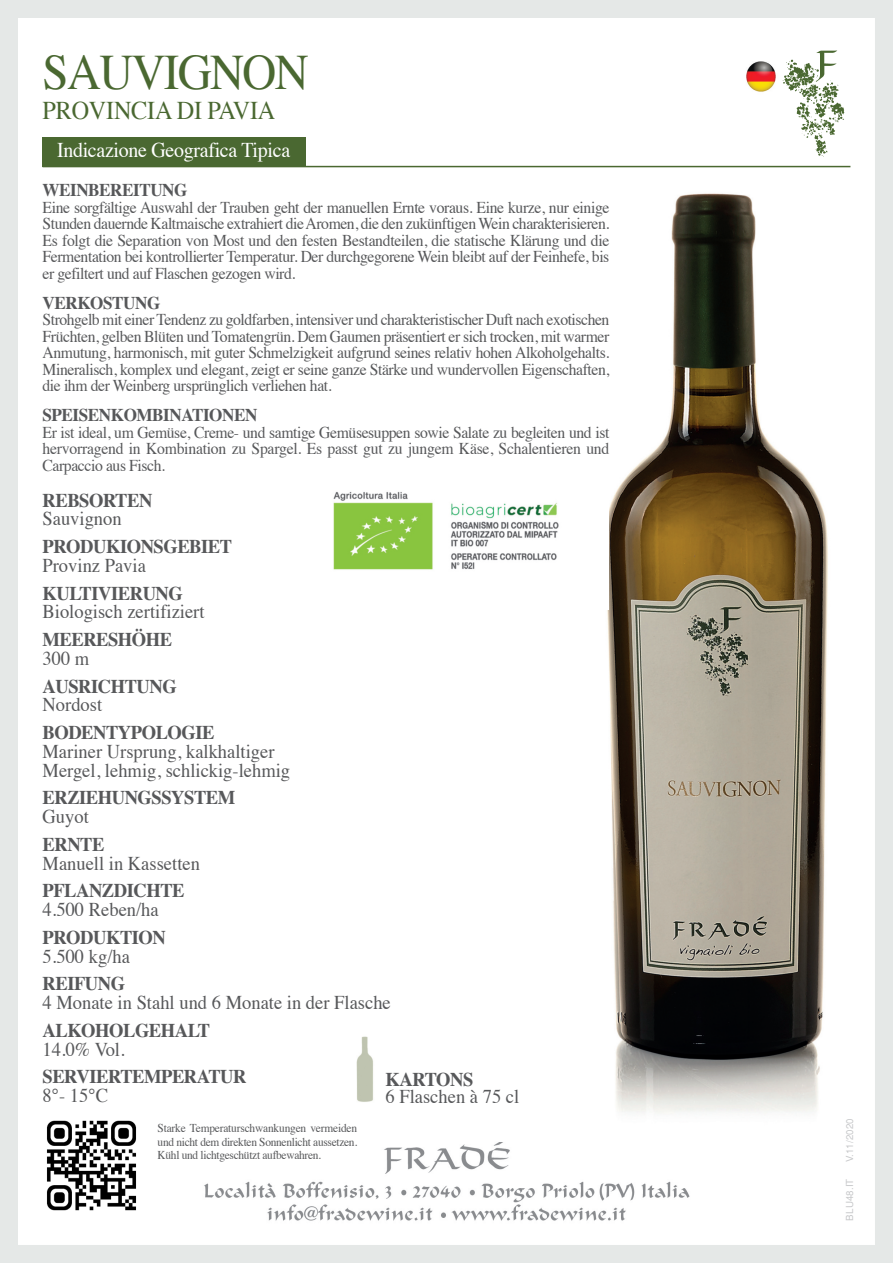
<style>
.page{position:relative;width:893px;height:1263px;background:#fff}
.page>*{position:absolute;margin:0;border:0;box-sizing:border-box;transform-origin:0 0}
.t1{font:49.5px "Times";letter-spacing:-.035em;color:#4a6831;scale:.95 1}
.t2{font:25.5px "Times";letter-spacing:-.01em;color:#4a6831;scale:.95 1}
.t3{font:21px "Times";letter-spacing:-.015em;color:#fff;scale:.95 1}
.t4{font:19.5px/18.8px "Times";color:#57585a;scale:.95 1}
.t5{font:700 19.5px "Times";letter-spacing:-.025em;color:#57585a;scale:.95 1}
.t6{font:700 18px "Times";letter-spacing:-.025em;color:#57585a;scale:.95 1}
.t7{font:16.5px/16.5px "Times";letter-spacing:-.025em;color:#57585a;text-align:justify;scale:.95 1}
.t8{font:12px/13.5px "Times";letter-spacing:-.025em;color:#57585a;text-align:justify;scale:.95 1}
.t9{font:9.75px "Helvetica";letter-spacing:.01em;color:#c7c8ca}
</style>
<div class="page">
<div style="left:0;top:0;width:893px;height:1263px;border:18px solid #e5e8e7"></div>
<div style="left:43px;top:137px;width:263px;height:29px;background:#4a6831"></div>
<hr style="left:43px;top:166px;width:807px;height:1px;background:#4a6831">
<img style="left:782px;top:50px;width:63px;height:107px">
<img style="left:607px;top:193px;width:221px;height:920px">
<div style="left:43px;top:183px;width:566px;height:426px;background:#fff"></div>
<img style="left:356px;top:1036px;width:17px;height:66px">
<img style="left:333px;top:491px;width:226px;height:79px">
<img style="left:746px;top:61px;width:30px;height:31px">
<img style="left:204px;top:1142px;width:486px;height:79px">
<img style="left:47px;top:1120px;width:89px;height:91px">
<h1 class="t1" style="left:43px;top:52px;width:282px">SAUVIGNON</h1>
<h2 class="t2" style="left:43px;top:100px;width:247px">PROVINCIA DI PAVIA</h2>
<p class="t3" style="left:57px;top:142px;width:247px">Indicazione Geografica Tipica</p>
<p class="t6" style="left:43px;top:183px;width:154px">WEINBEREITUNG</p>
<p class="t7" style="left:43px;top:200px;width:598px">Eine sorgfältige Auswahl der Trauben geht der manuellen Ernte voraus. Eine kurze, nur einige Stunden dauernde Kaltmaische extrahiert dieAromen, die den zukünftigen Wein charakterisieren.<br>Es folgt die Separation von Most und den festen Bestandteilen, die statische Klärung und die Fermentation bei kontrollierter Temperatur. Der durchgegorene Wein bleibt auf der Feinhefe, bis er gefiltert und auf Flaschen gezogen wird.</p>
<p class="t6" style="left:43px;top:295px;width:125px">VERKOSTUNG</p>
<p class="t7" style="left:43px;top:313px;width:598px">Strohgelb mit einer Tendenz zu goldfarben, intensiver und charakteristischer Duft nach exotischen Früchten, gelben Blüten und Tomatengrün. Dem Gaumen präsentiert er sich trocken, mit warmer Anmutung, harmonisch, mit guter Schmelzigkeit aufgrund seines relativ hohen Alkoholgehalts.<br>Mineralisch, komplex und elegant, zeigt er seine ganze Stärke und wundervollen Eigenschaften, die ihm der Weinberg ursprünglich verliehen hat.</p>
<p class="t6" style="left:43px;top:408px;width:228px">SPEISENKOMBINATIONEN</p>
<p class="t7" style="left:43px;top:425px;width:598px">Er ist ideal, um Gemüse, Creme- und samtige Gemüsesuppen sowie Salate zu begleiten und ist hervorragend in Kombination zu Spargel. Es passt gut zu jungem Käse, Schalentieren und Carpaccio aus Fisch.</p>
<p class="t5" style="left:43px;top:492px;width:117px">REBSORTEN</p>
<p class="t4" style="left:43px;top:511px;width:85px">Sauvignon</p>
<p class="t5" style="left:43px;top:538px;width:201px">PRODUKIONSGEBIET</p>
<p class="t4" style="left:43px;top:558px;width:110px">Provinz Pavia</p>
<p class="t5" style="left:43px;top:585px;width:149px">KULTIVIERUNG</p>
<p class="t4" style="left:43px;top:604px;width:172px">Biologisch zertifiziert</p>
<p class="t5" style="left:43px;top:631px;width:138px">MEERESHÖHE</p>
<p class="t4" style="left:43px;top:651px;width:51px">300 m</p>
<p class="t5" style="left:43px;top:678px;width:143px">AUSRICHTUNG</p>
<p class="t4" style="left:43px;top:697px;width:64px">Nordost</p>
<p class="t5" style="left:43px;top:724px;width:183px">BODENTYPOLOGIE</p>
<p class="t4" style="left:43px;top:744px;width:262px">Mariner Ursprung, kalkhaltiger<br>Mergel, lehmig, schlickig-lehmig</p>
<p class="t5" style="left:43px;top:790px;width:204px">ERZIEHUNGSSYSTEM</p>
<p class="t4" style="left:43px;top:809px;width:50px">Guyot</p>
<p class="t5" style="left:43px;top:836px;width:67px">ERNTE</p>
<p class="t4" style="left:43px;top:855px;width:167px">Manuell in Kassetten</p>
<p class="t5" style="left:43px;top:883px;width:151px">PFLANZDICHTE</p>
<p class="t4" style="left:43px;top:902px;width:124px">4.500 Reben/ha</p>
<p class="t5" style="left:43px;top:929px;width:131px">PRODUKTION</p>
<p class="t4" style="left:43px;top:948px;width:94px">5.500 kg/ha</p>
<p class="t5" style="left:43px;top:976px;width:89px">REIFUNG</p>
<p class="t4" style="left:43px;top:995px;width:368px">4 Monate in Stahl und 6 Monate in der Flasche</p>
<p class="t5" style="left:43px;top:1022px;width:178px">ALKOHOLGEHALT</p>
<p class="t4" style="left:43px;top:1041px;width:88px">14.0% Vol.</p>
<p class="t5" style="left:43px;top:1069px;width:216px">SERVIERTEMPERATUR</p>
<p class="t4" style="left:43px;top:1088px;width:71px">8°- 15°C</p>
<p class="t5" style="left:385px;top:1072px;width:94px">KARTONS</p>
<p class="t4" style="left:385px;top:1089px;width:142px">6 Flaschen à 75 cl</p>
<p class="t8" style="left:158px;top:1122px;width:212px">Starke Temperaturschwankungen vermeiden und nicht dem direkten Sonnenlicht aussetzen.<br>Kühl und lichtgeschützt aufbewahren.</p>
<p class="t9" style="left:844px;top:1162px;width:45px;rotate:-90deg">V.11/2020</p>
<p class="t9" style="left:844px;top:1220px;width:43px;rotate:-90deg">BLU48.IT</p>
</div>
